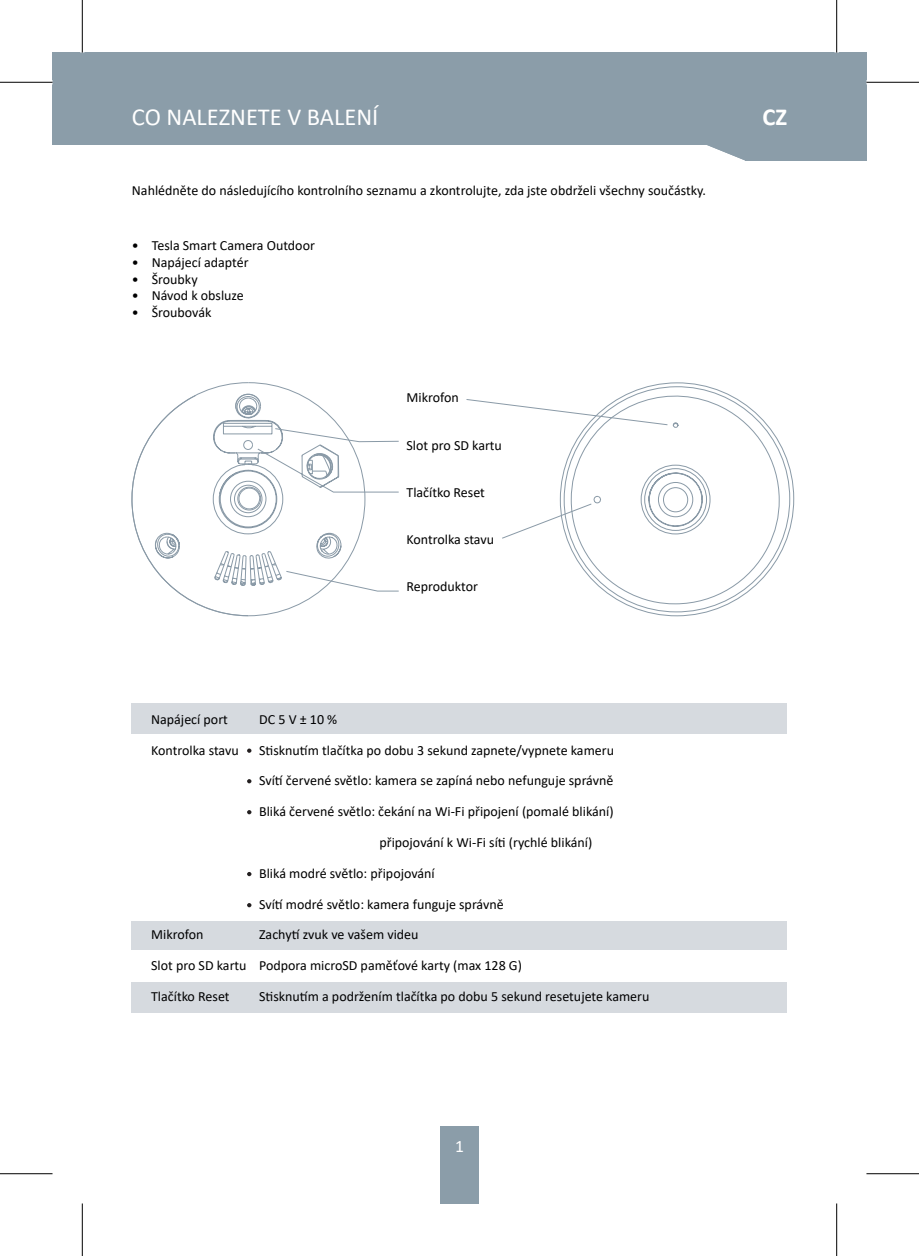
<style>
.page{position:relative;width:919px;height:1256px;background:#fff}
.page>*{position:absolute;margin:0;border:0;box-sizing:border-box;transform-origin:0 0}
.t1{font:24.5px "Calibri";color:#fff}
.t2{font:700 24.5px "Calibri";color:#fff}
.t3{font:17.5px "Calibri";color:#fff}
.t4{font:14px/30.8px "Calibri";color:#000001}
</style>
<div class="page">
<div style="left:52px;top:52px;width:814px;height:93px;background:#8b9da9"></div>
<svg style="left:707px;top:145px;width:38px;height:16px"></svg>
<div style="left:745px;top:135px;width:121px;height:26px;background:#8b9da9"></div>
<div style="left:440px;top:1126px;width:39px;height:77px;background:#8b9da9"></div>
<div style="left:132px;top:703px;width:655px;height:30px;background:#d6dadf"></div>
<div style="left:132px;top:982px;width:655px;height:30px;background:#d6dadf"></div>
<div style="left:132px;top:921px;width:655px;height:29px;background:#d6dadf"></div>
<svg style="left:247px;top:748px;width:4px;height:5px"></svg>
<svg style="left:247px;top:810px;width:4px;height:4px"></svg>
<svg style="left:247px;top:779px;width:4px;height:4px"></svg>
<svg style="left:131px;top:382px;width:268px;height:234px"></svg>
<svg style="left:560px;top:382px;width:234px;height:234px"></svg>
<svg style="left:502px;top:503px;width:90px;height:36px"></svg>
<svg style="left:466px;top:399px;width:202px;height:26px"></svg>
<svg style="left:247px;top:872px;width:4px;height:4px"></svg>
<svg style="left:247px;top:903px;width:4px;height:4px"></svg>
<svg style="left:0;top:81px;width:52px;height:1px"></svg>
<svg style="left:866px;top:80px;width:53px;height:4px"></svg>
<svg style="left:0;top:1174px;width:52px;height:1px"></svg>
<svg style="left:866px;top:1174px;width:53px;height:1px"></svg>
<svg style="left:81px;top:0;width:1px;height:52px"></svg>
<svg style="left:81px;top:1203px;width:1px;height:53px"></svg>
<svg style="left:837px;top:0;width:1px;height:52px"></svg>
<svg style="left:837px;top:1203px;width:1px;height:53px"></svg>
<hr style="left:0;top:82px;width:52px;height:1px;background:#000">
<hr style="left:866px;top:82px;width:53px;height:1px;background:#000">
<hr style="left:0;top:1173px;width:52px;height:1px;background:#000">
<hr style="left:866px;top:1173px;width:53px;height:1px;background:#000">
<hr style="left:82px;top:0;width:1px;height:52px;background:#000">
<hr style="left:82px;top:1203px;width:1px;height:53px;background:#000">
<hr style="left:836px;top:0;width:1px;height:52px;background:#000">
<hr style="left:836px;top:1203px;width:1px;height:53px;background:#000">
<h1 class="t1" style="left:132px;top:100px;width:248px">CO NALEZNETE V BALENÍ</h1>
<h1 class="t2" style="left:759px;top:99px;width:30px">ENCZ</h1>
<p class="t4" style="left:132px;top:174px;width:575px">Nahlédněte do následujícího kontrolního seznamu a zkontrolujte, zda jste obdrželi všechny součástky.</p>
<p class="t4" style="left:132px;top:230px;width:184px">• Tesla Smart Camera Outdoor</p>
<p class="t4" style="left:132px;top:246px;width:118px">• Napájecí adaptér</p>
<p class="t4" style="left:132px;top:263px;width:67px">• Šroubky</p>
<p class="t4" style="left:132px;top:280px;width:113px">• Návod k obsluze</p>
<p class="t4" style="left:132px;top:297px;width:81px">• Šroubovák</p>
<p class="t4" style="left:406px;top:382px;width:54px">Mikrofon</p>
<p class="t4" style="left:406px;top:429px;width:97px">Slot pro SD kartu</p>
<p class="t4" style="left:406px;top:476px;width:80px">Tlačítko Reset</p>
<p class="t4" style="left:406px;top:524px;width:89px">Kontrolka stavu</p>
<p class="t4" style="left:406px;top:571px;width:73px">Reproduktor</p>
<p class="t4" style="left:151px;top:703px;width:78px">Napájecí port</p>
<p class="t4" style="left:151px;top:734px;width:89px">Kontrolka stavu</p>
<p class="t4" style="left:151px;top:919px;width:54px">Mikrofon</p>
<p class="t4" style="left:151px;top:950px;width:97px">Slot pro SD kartu</p>
<p class="t4" style="left:151px;top:981px;width:80px">Tlačítko Reset</p>
<p class="t4" style="left:259px;top:703px;width:80px">DC 5 V ± 10 %</p>
<p class="t4" style="left:259px;top:734px;width:356px">Stisknutím tlačítka po dobu 3 sekund zapnete/vypnete kameru</p>
<p class="t4" style="left:259px;top:765px;width:356px">Svítí červené světlo: kamera se zapíná nebo nefunguje správně</p>
<p class="t4" style="left:259px;top:796px;width:356px">Bliká červené světlo: čekání na Wi-Fi připojení (pomalé blikání)</p>
<p class="t4" style="left:259px;top:827px;width:335px;text-indent:120px">připojování k Wi-Fi síti (rychlé blikání)<br>Bliká modré světlo: připojování<br>Svítí modré světlo: kamera funguje správně</p>
<p class="t4" style="left:259px;top:919px;width:161px">Zachytí zvuk ve vašem videu</p>
<p class="t4" style="left:259px;top:950px;width:264px">Podpora microSD paměťové karty (max 128 G)</p>
<p class="t4" style="left:259px;top:981px;width:392px">Stisknutím a podržením tlačítka po dobu 5 sekund resetujete kameru</p>
<p class="t3" style="left:455px;top:1134px;width:10px">1</p>
</div>
